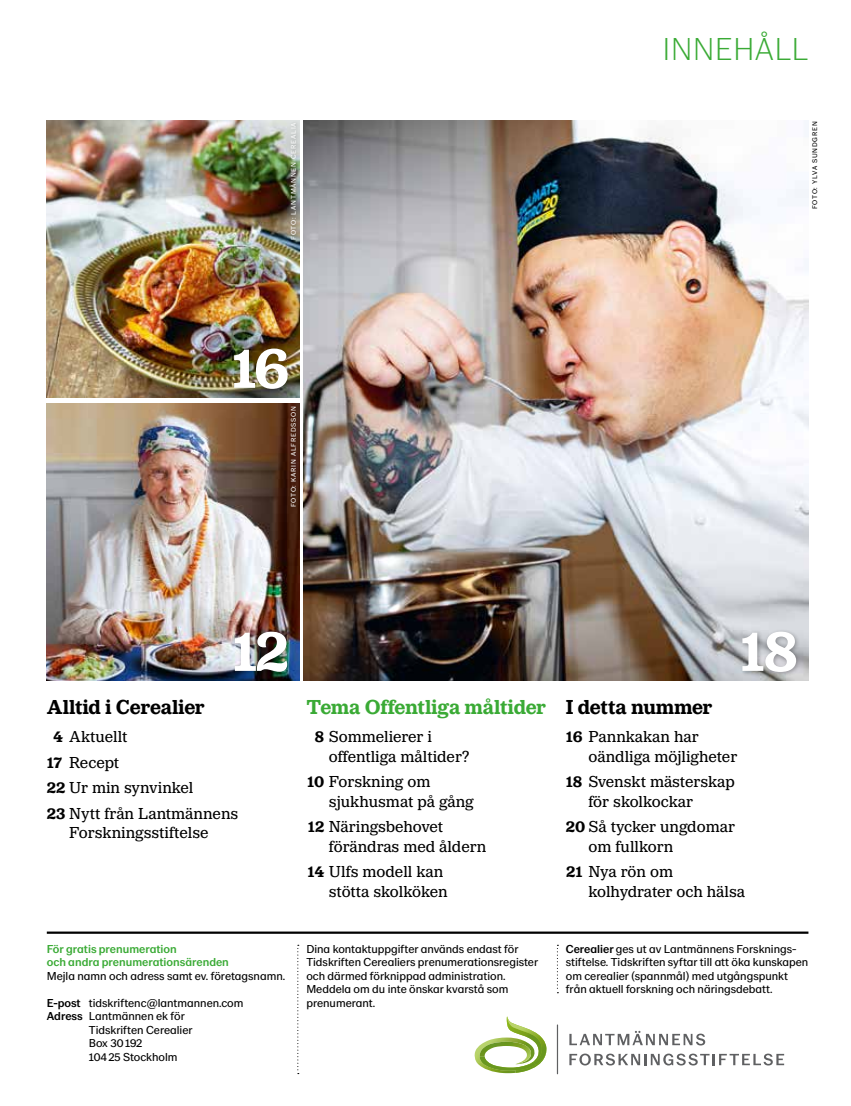
<style>
.page{position:relative;width:851px;height:1106px;background:#fff}
.page>*{position:absolute;margin:0;border:0;box-sizing:border-box;transform-origin:0 0}
.t1{font:700 60px "LM Serif";color:#fff}
.t2{font:200 33px "LM Sans 201902";letter-spacing:.005em;color:#3aaa35}
.t3{font:700 21px "LM Serif";letter-spacing:-.015em;color:#000}
.t4{font:700 21px "LM Serif";letter-spacing:-.015em;color:#3aaa35}
.t5{font:16.5px/19.5px "LM Serif";color:#000}
.t6{font:12px/13.5px "LM Sans 201902";color:#000}
.t7{font:500 12px/13.5px "LM Sans 201902";color:#3aaa35}
.t8{font:7.05px "LM Sans 201902";letter-spacing:.11em;color:#fff}
.t9{font:7.05px "LM Sans 201902";letter-spacing:.11em;color:#000}
.s1{font-weight:700}
.s2{font-weight:500}
</style>
<div class="page">
<img style="left:303px;top:120px;width:505px;height:561px">
<img style="left:47px;top:120px;width:252px;height:278px">
<img style="left:47px;top:403px;width:252px;height:278px">
<hr style="left:47px;top:931px;width:761px;height:2px;background:#000">
<div style="left:232px;top:628px;width:61px;height:50px;background:#000;opacity:.3"></div>
<div style="left:231px;top:345px;width:62px;height:49px;background:#000;opacity:.3"></div>
<div style="left:739px;top:628px;width:62px;height:50px;background:#000;opacity:.3"></div>
<div style="left:287px;top:120px;width:13px;height:124px;background:#000;opacity:.25"></div>
<div style="left:288px;top:404px;width:12px;height:107px;background:#471f10"></div>
<svg style="left:297px;top:944px;width:2px;height:130px"></svg>
<svg style="left:474px;top:1016px;width:73px;height:57px"></svg>
<svg style="left:569px;top:1030px;width:136px;height:15px"></svg>
<svg style="left:569px;top:1053px;width:215px;height:12px"></svg>
<hr style="left:556px;top:1024px;width:2px;height:50px;background:#5f6062">
<svg style="left:556px;top:944px;width:2px;height:49px"></svg>
<p class="t8" style="left:289px;top:240px;width:119px;rotate:-90deg">FOTO: LANTMÄNNEN CEREALIA</p>
<h1 class="t1" style="left:231px;top:334px;width:59px">16</h1>
<p class="t8" style="left:289px;top:507px;width:102px;rotate:-90deg">FOTO: KARIN ALFREDSSON</p>
<h2 class="t2" style="left:662px;top:31px;width:147px">INNEHÅLL</h2>
<p class="t9" style="left:810px;top:209px;width:89px;rotate:-90deg">FOTO: YLVA SUNDGREN</p>
<h1 class="t1" style="left:232px;top:617px;width:59px">12</h1>
<h3 class="t3" style="left:47px;top:695px;width:159px">Alltid i Cerealier</h3>
<h3 class="t5" style="left:47px;top:724px;width:193px;line-height:25.5px;text-indent:6px"><span class="s1">4</span> Aktuellt<br><span class="s1">17</span> Recept<br><span class="s1">22</span> Ur min synvinkel<br><span class="s1">23</span> Nytt från Lantmännens</h3>
<h3 class="t5" style="left:69px;top:823px;width:141px">Forskningsstiftelse</h3>
<p class="t7" style="left:47px;top:942px;width:183px">För gratis prenumeration<br>och andra prenumerationsärenden</p>
<p class="t6" style="left:47px;top:969px;width:240px">Mejla namn och adress samt ev. företagsnamn.</p>
<p class="t6" style="left:47px;top:996px;width:198px"><span class="s2">E-post</span> tidskriftenc@lantmannen.com</p>
<p class="t6" style="left:47px;top:1009px;width:139px"><span class="s2">Adress</span> Lantmännen ek för</p>
<p class="t6" style="left:89px;top:1023px;width:105px">Tidskriften Cerealier</p>
<p class="t6" style="left:89px;top:1036px;width:55px">Box 30192</p>
<p class="t6" style="left:89px;top:1050px;width:90px">10425 Stockholm</p>
<h3 class="t4" style="left:306px;top:695px;width:241px">Tema Offentliga måltider</h3>
<h3 class="t5" style="left:329px;top:727px;width:142px;text-indent:-14px"><span class="s1">8</span> Sommelierer i offentliga måltider?</h3>
<h3 class="t5" style="left:329px;top:772px;width:147px;text-indent:-22px"><span class="s1">10</span> Forskning om sjukhusmat på gång</h3>
<h3 class="t5" style="left:329px;top:817px;width:159px;text-indent:-21px"><span class="s1">12</span> Näringsbehovet förändras med åldern</h3>
<h3 class="t5" style="left:307px;top:862px;width:142px;text-align:right"><span class="s1">14</span> Ulfs modell kan stötta skolköken</h3>
<h1 class="t1" style="left:739px;top:617px;width:60px">18</h1>
<h3 class="t3" style="left:566px;top:695px;width:148px">I detta nummer</h3>
<h3 class="t5" style="left:588px;top:727px;width:150px;text-indent:-23px"><span class="s1">16</span> Pannkakan har oändliga möjligheter</h3>
<h3 class="t5" style="left:588px;top:772px;width:148px;text-indent:-23px"><span class="s1">18</span> Svenskt mästerskap för skolkockar</h3>
<h3 class="t5" style="left:588px;top:817px;width:148px;text-indent:-23px"><span class="s1">20</span> Så tycker ungdomar om fullkorn</h3>
<h3 class="t5" style="left:588px;top:862px;width:158px;text-indent:-22px"><span class="s1">21</span> Nya rön om kolhydrater och hälsa</h3>
<p class="t6" style="left:306px;top:942px;width:233px">Dina kontaktuppgifter används endast för Tidskriften Cerealiers prenumerationsregister och därmed förknippad administration.<br>Meddela om du inte önskar kvarstå som prenumerant.</p>
<p class="t6" style="left:566px;top:942px;width:244px"><span class="s2">Cerealier</span> ges ut av Lantmännens Forsknings&shy;stiftelse. Tidskriften syftar till att öka kunskapen om cerealier (spannmål) med utgångspunkt från aktuell forskning och näringsdebatt.</p>
</div>
